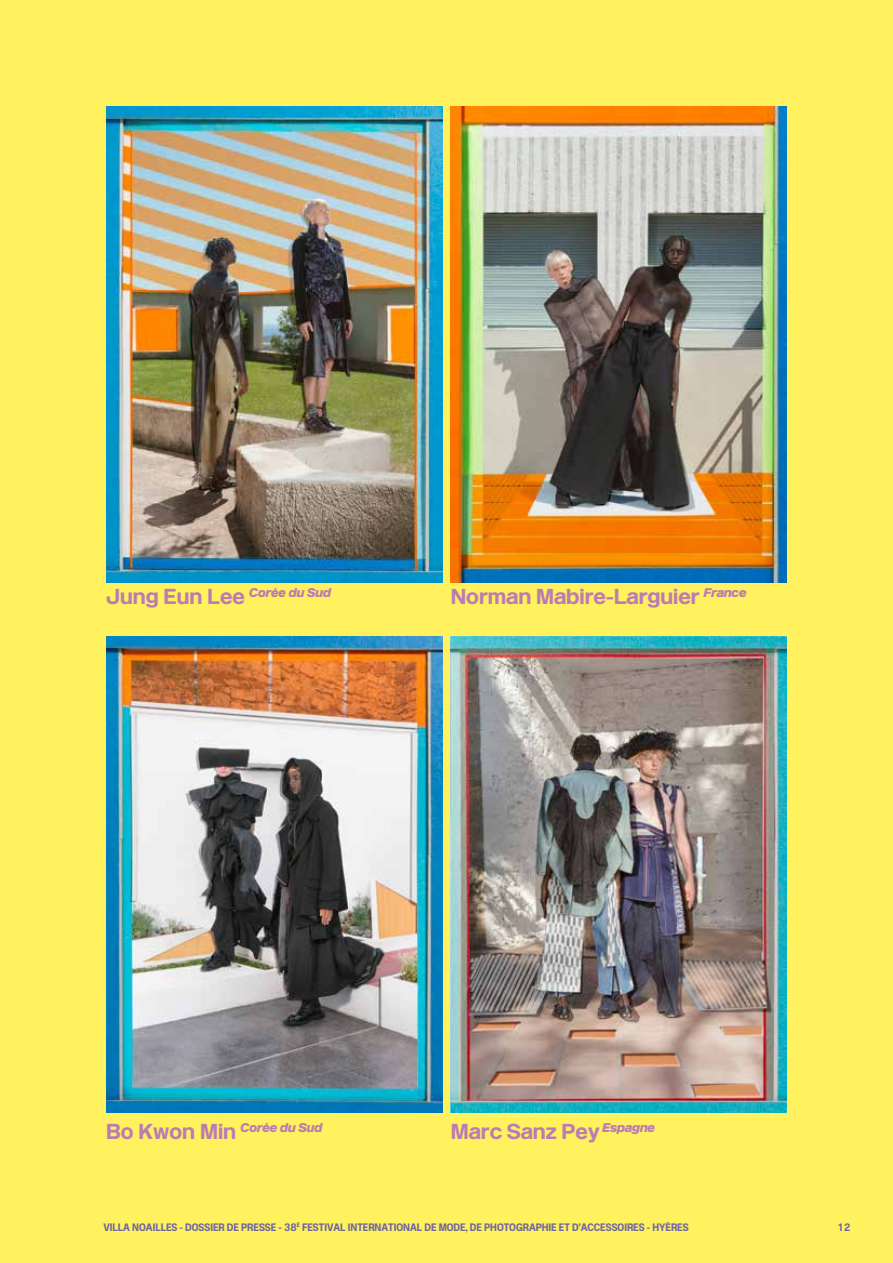
<style>
.page{position:relative;width:893px;height:1263px;background:#fff25e}
.page>*{position:absolute;margin:0;border:0;box-sizing:border-box;transform-origin:0 0}
.t1{font:700 21px "Enduro";color:#bb7cb3}
.t2{font:italic 900 12.3px "Enduro";color:#bb7cb3}
.t3{font:700 10.5px "Enduro Narrow";color:#6e66a1}
.s1{font-weight:700;font-style:normal;font-size:21px}
</style>
<div class="page">
<img style="left:106px;top:637px;width:336px;height:476px">
<img style="left:106px;top:106px;width:336px;height:476px">
<img style="left:451px;top:637px;width:336px;height:476px">
<img style="left:451px;top:106px;width:336px;height:476px">
<h1 class="t1" style="left:106px;top:583px;width:226px">Jung Eun Lee <sup>Corée</sup> <sup>du</sup> <sup>Sud</sup></h1>
<h1 class="t1" style="left:451px;top:583px;width:297px">Norman Mabire-Larguier <sup>France</sup></h1>
<p class="t2" style="left:106px;top:1119px;width:217px"><span class="s1">Bo Kwon Min</span> Corée du Sud</p>
<h1 class="t1" style="left:451px;top:1118px;width:206px">Marc Sanz Pey <sup>Espagne</sup></h1>
<p class="t3" style="left:103px;top:1220px;width:587px">VILLA NOAILLES - DOSSIER DE PRESSE - 38<sup>E</sup> FESTIVAL INTERNATIONAL DE MODE, DE PHOTOGRAPHIE ET D’ACCESSOIRES - HYÈRES</p>
<p class="t3" style="left:838px;top:1220px;width:14px">12</p>
</div>
